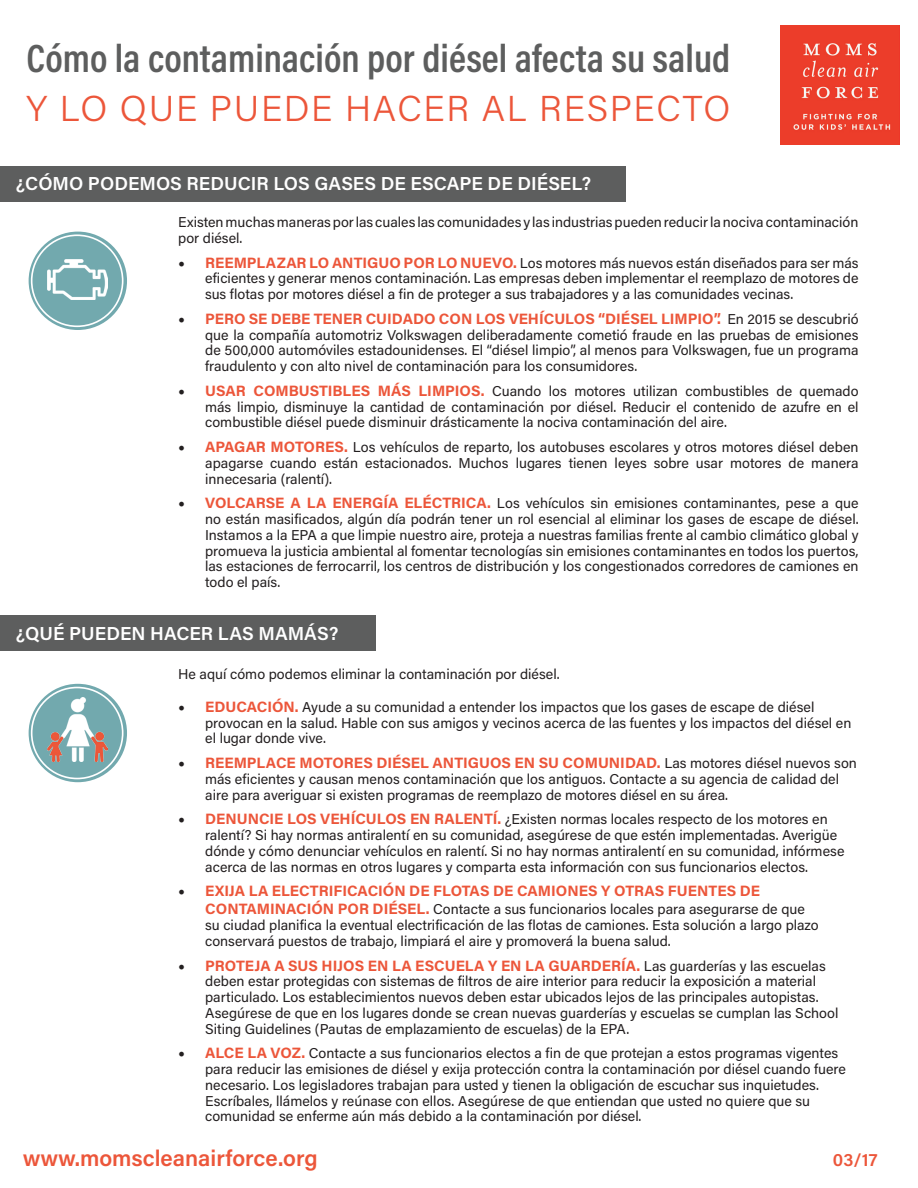
<style>
.page{position:relative;width:918px;height:1188px;background:#fff}
.page>*{position:absolute;margin:0;border:0;box-sizing:border-box;transform-origin:0 0}
.t1{font:600 39.75px "Acumin Pro Cond";color:#5d5e5e}
.t2{font:300 36px "Acumin Pro";letter-spacing:.045em;color:#ec563a}
.t3{font:600 22.5px "Acumin Pro";color:#ec563a}
.t4{font:600 18.75px "Acumin Pro";color:#fff}
.t5{font:600 18px "Acumin Pro";color:#ec563a}
.t6{font:700 15px "Acumin Pro";color:#ec563a}
.t7{font:14.25px/15.8px "Acumin Pro";color:#231f20}
.s1{font-family:"Minion Pro";font-size:18px}
.s2{font-weight:700;font-size:15px;color:#ec563a}
.s3{font-family:"Minion Pro";font-weight:400;font-size:18px;color:#231f20}
.s4{font-weight:400;font-size:14.25px;color:#231f20}
</style>
<div class="page">
<div style="left:0;top:166px;width:625px;height:35px;background:#5d5e5e"></div>
<div style="left:29px;top:232px;width:98px;height:98px;background:#72a9ae;border-radius:50%"></div>
<div style="left:31px;top:234px;width:92px;height:93px;border:2px solid #fff;border-radius:50%"></div>
<img style="left:781px;top:26px;width:119px;height:118px">
<img style="left:48px;top:259px;width:60px;height:40px">
<div style="left:0;top:615px;width:375px;height:36px;background:#5d5e5e"></div>
<svg style="left:29px;top:684px;width:98px;height:98px;background:#7fb0b5"></svg>
<div style="left:31px;top:687px;width:92px;height:92px;border:2px solid #fff;border-radius:50%"></div>
<img style="left:48px;top:697px;width:60px;height:64px">
<p class="t1" style="left:27px;top:32px;width:705px">Cómo la contaminación por diésel afecta su salud</p>
<p class="t2" style="left:27px;top:83px;width:705px">Y LO QUE PUEDE HACER AL RESPECTO</p>
<p class="t4" style="left:16px;top:171px;width:577px">¿CÓMO PODEMOS REDUCIR LOS GASES DE ESCAPE DE DIÉSEL?</p>
<p class="t7" style="left:178px;top:214px;width:682px">Existen muchas maneras por las cuales las comunidades y las industrias pueden reducir la nociva contaminación por diésel.</p>
<p class="t7" style="left:205px;top:254px;width:655px;text-align:justify;text-indent:-27px"><span class="s1">•</span> <span class="s2">REEMPLAZAR LO ANTIGUO POR LO NUEVO.</span> Los motores más nuevos están diseñados para ser más eficientes y generar menos contaminación. Las empresas deben implementar el reemplazo de motores de sus flotas por motores diésel a fin de proteger a sus trabajadores y a las comunidades vecinas.</p>
<p class="t6" style="left:178px;top:308px;width:682px"><span class="s3">•</span> PERO SE DEBE TENER CUIDADO CON LOS VEHÍCULOS “DIÉSEL LIMPIO”. <span class="s4">En 2015 se descubrió</span></p>
<p class="t7" style="left:205px;top:326px;width:655px;text-align:justify">que la compañía automotriz Volkswagen deliberadamente cometió fraude en las pruebas de emisiones de 500,000 automóviles estadounidenses. El “diésel limpio”, al menos para Volkswagen, fue un programa fraudulento y con alto nivel de contaminación para los consumidores.</p>
<p class="t7" style="left:205px;top:382px;width:655px;text-align:justify;text-indent:-27px"><span class="s1">•</span> <span class="s2">USAR COMBUSTIBLES MÁS LIMPIOS.</span> Cuando los motores utilizan combustibles de quemado más limpio, disminuye la cantidad de contaminación por diésel. Reducir el contenido de azufre en el combustible diésel puede disminuir drásticamente la nociva contaminación del aire.</p>
<p class="t7" style="left:205px;top:439px;width:655px;text-align:justify;text-indent:-27px"><span class="s1">•</span> <span class="s2">APAGAR MOTORES.</span> Los vehículos de reparto, los autobuses escolares y otros motores diésel deben apagarse cuando están estacionados. Muchos lugares tienen leyes sobre usar motores de manera innecesaria (ralentí).</p>
<p class="t7" style="left:205px;top:495px;width:655px;text-align:justify;text-indent:-27px"><span class="s1">•</span> <span class="s2">VOLCARSE A LA ENERGÍA ELÉCTRICA.</span> Los vehículos sin emisiones contaminantes, pese a que no están masificados, algún día podrán tener un rol esencial al eliminar los gases de escape de diésel.<br>Instamos a la EPA a que limpie nuestro aire, proteja a nuestras familias frente al cambio climático global y promueva la justicia ambiental al fomentar tecnologías sin emisiones contaminantes en todos los puertos, las estaciones de ferrocarril, los centros de distribución y los congestionados corredores de camiones en todo el país.</p>
<p class="t4" style="left:16px;top:620px;width:324px">¿QUÉ PUEDEN HACER LAS MAMÁS?</p>
<p class="t7" style="left:178px;top:665px;width:383px">He aquí cómo podemos eliminar la contaminación por diésel.</p>
<p class="t7" style="left:205px;top:698px;width:648px;text-indent:-27px"><span class="s1">•</span> <span class="s2">EDUCACIÓN.</span> Ayude a su comunidad a entender los impactos que los gases de escape de diésel provocan en la salud. Hable con sus amigos y vecinos acerca de las fuentes y los impactos del diésel en el lugar donde vive.</p>
<p class="t6" style="left:178px;top:752px;width:680px"><span class="s3">•</span> REEMPLACE MOTORES DIÉSEL ANTIGUOS EN SU COMUNIDAD. <span class="s4">Las motores diésel nuevos son</span></p>
<p class="t7" style="left:205px;top:770px;width:635px">más eficientes y causan menos contaminación que los antiguos. Contacte a su agencia de calidad del aire para averiguar si existen programas de reemplazo de motores diésel en su área.</p>
<p class="t7" style="left:205px;top:811px;width:641px;text-indent:-27px"><span class="s1">•</span> <span class="s2">DENUNCIE LOS VEHÍCULOS EN RALENTÍ.</span> ¿Existen normas locales respecto de los motores en ralentí? Si hay normas antiralentí en su comunidad, asegúrese de que estén implementadas. Averigüe dónde y cómo denunciar vehículos en ralentí. Si no hay normas antiralentí en su comunidad, infórmese acerca de las normas en otros lugares y comparta esta información con sus funcionarios electos.</p>
<p class="t6" style="left:178px;top:880px;width:584px"><span class="s3">•</span> EXIJA LA ELECTRIFICACIÓN DE FLOTAS DE CAMIONES Y OTRAS FUENTES DE</p>
<p class="t7" style="left:205px;top:901px;width:615px"><span class="s2">CONTAMINACIÓN POR DIÉSEL.</span> Contacte a sus funcionarios locales para asegurarse de que su ciudad planifica la eventual electrificación de las flotas de camiones. Esta solución a largo plazo conservará puestos de trabajo, limpiará el aire y promoverá la buena salud.</p>
<p class="t6" style="left:178px;top:955px;width:649px"><span class="s3">•</span> PROTEJA A SUS HIJOS EN LA ESCUELA Y EN LA GUARDERÍA. <span class="s4">Las guarderías y las escuelas</span></p>
<p class="t7" style="left:205px;top:973px;width:635px">deben estar protegidas con sistemas de filtros de aire interior para reducir la exposición a material particulado. Los establecimientos nuevos deben estar ubicados lejos de las principales autopistas.<br>Asegúrese de que en los lugares donde se crean nuevas guarderías y escuelas se cumplan las School Siting Guidelines (Pautas de emplazamiento de escuelas) de la EPA.</p>
<p class="t7" style="left:205px;top:1045px;width:642px;text-indent:-27px"><span class="s1">•</span> <span class="s2">ALCE LA VOZ.</span> Contacte a sus funcionarios electos a fin de que protejan a estos programas vigentes para reducir las emisiones de diésel y exija protección contra la contaminación por diésel cuando fuere necesario. Los legisladores trabajan para usted y tienen la obligación de escuchar sus inquietudes.<br>Escríbales, llámelos y reúnase con ellos. Asegúrese de que entiendan que usted no quiere que su comunidad se enferme aún más debido a la contaminación por diésel.</p>
<p class="t3" style="left:23px;top:1143px;width:296px">www.momscleanairforce.org</p>
<p class="t5" style="left:833px;top:1147px;width:46px">03/17</p>
</div>
